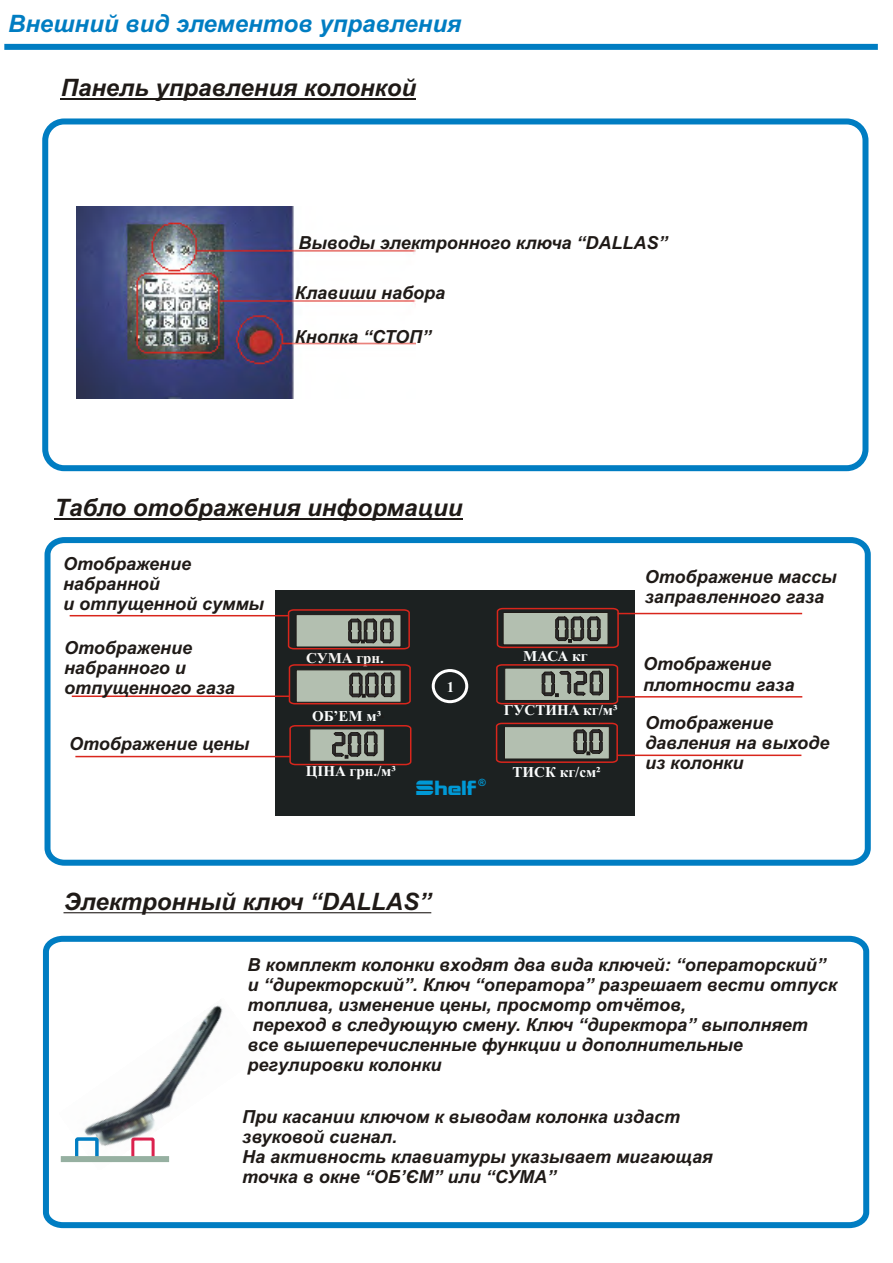
<style>
.page{position:relative;width:893px;height:1263px;background:#fff}
.page>*{position:absolute;margin:0;border:0;box-sizing:border-box;transform-origin:0 0}
.t1{font:italic 700 24px "Arial";color:#1f1a17}
.t2{font:italic 700 24px "Arial";color:#007dc2}
.t3{font:20.4px "Aksent";color:#0099d6;scale:1.05 1}
.t4{font:italic 700 18px/20.1px "Arial";color:#1f1a17}
.t5{font:700 15px "Times New Roman";color:#fafcfc}
.t6{font:700 15px "Times New Roman";color:#faf7f5}
.s1{font-family:"Arial";font-weight:400;font-size:8.4px;color:#1f1a17}
</style>
<div class="page">
<img style="left:77px;top:207px;width:339px;height:192px">
<svg style="left:44px;top:537px;width:827px;height:329px"></svg>
<svg style="left:42px;top:935px;width:828px;height:294px"></svg>
<div style="left:42px;top:118px;width:826px;height:353px;border:6px solid #007dc2;border-radius:19px"></div>
<hr style="left:61px;top:99px;width:355px;height:1px;background:#1f1a17">
<hr style="left:54px;top:519px;width:408px;height:1px;background:#1f1a17">
<div style="left:4px;top:44px;width:874px;height:6px;background:#007dc2"></div>
<img style="left:59px;top:998px;width:204px;height:172px">
<div style="left:131px;top:1137px;width:24px;height:23px;border:3px solid #db214d"></div>
<div style="left:75px;top:1137px;width:23px;height:23px;border:3px solid #007dc2"></div>
<div style="left:61px;top:1156px;width:108px;height:6px;background:#96b0a1"></div>
<hr style="left:64px;top:912px;width:246px;height:1px;background:#1f1a17">
<hr style="left:310px;top:912px;width:121px;height:1px;background:#1f1a17">
<div style="left:275px;top:590px;width:359px;height:225px;background:#1c2121"></div>
<div style="left:432px;top:669px;width:36px;height:34px;border:3px solid #fff;border-radius:50%"></div>
<svg style="left:68px;top:608px;width:342px;height:42px"></svg>
<svg style="left:70px;top:663px;width:341px;height:42px"></svg>
<svg style="left:74px;top:724px;width:338px;height:42px"></svg>
<svg style="left:496px;top:607px;width:308px;height:42px"></svg>
<svg style="left:496px;top:663px;width:308px;height:42px"></svg>
<svg style="left:495px;top:722px;width:308px;height:42px"></svg>
<h1 class="t2" style="left:8px;top:15px;width:455px">Внешний вид элементов управления</h1>
<h1 class="t1" style="left:61px;top:79px;width:357px">Панель управления колонкой</h1>
<p class="t4" style="left:299px;top:234px;width:370px">Выводы электронного ключа “DALLAS”</p>
<p class="t4" style="left:295px;top:284px;width:152px">Клавиши набора</p>
<p class="t4" style="left:295px;top:329px;width:138px">Кнопка “СТОП”</p>
<h1 class="t1" style="left:54px;top:499px;width:410px">Табло отображения информации</h1>
<p class="t4" style="left:63px;top:555px;width:202px">Отображение набранной<br>и отпущенной суммы</p>
<p class="t4" style="left:64px;top:639px;width:172px">Отображение набранного и отпущенного газа</p>
<p class="t4" style="left:69px;top:735px;width:182px">Отображение цены</p>
<p class="t6" style="left:306px;top:653px;width:79px">СУМА грн.</p>
<p class="t5" style="left:312px;top:710px;width:73px">ОБ’ЕМ м³<span class="s1">³</span></p>
<p class="t5" style="left:306px;top:766px;width:92px">ЦІНА грн./м³</p>
<p class="t5" style="left:447px;top:682px;width:9px">1</p>
<p class="t3" style="left:415px;top:779px;width:69px">Shelf <sup>®</sup></p>
<p class="t5" style="left:523px;top:651px;width:66px">МАСА кг</p>
<p class="t5" style="left:504px;top:705px;width:115px">ГУСТИНА кг/м³</p>
<p class="t5" style="left:513px;top:767px;width:90px">ТИСК кг/см²</p>
<p class="t4" style="left:645px;top:569px;width:193px">Отображение массы заправленного газа</p>
<p class="t4" style="left:643px;top:656px;width:153px">Отображение плотности газа</p>
<p class="t4" style="left:645px;top:714px;width:186px">Отображение давления на выходе из колонки</p>
<h1 class="t1" style="left:64px;top:892px;width:369px">Электронный ключ “DALLAS”</h1>
<p class="t4" style="left:248px;top:956px;width:591px">В комплект колонки входят два вида ключей: “операторский” и “директорский”. Ключ “оператора” разрешает вести отпуск топлива, изменение цены, просмотр отчётов,<br>переход в следующую смену. Ключ “директора” выполняет все вышеперечисленные функции и дополнительные регулировки колонки</p>
<p class="t4" style="left:242px;top:1108px;width:472px">При касании ключом к выводам колонка издаст звуковой сигнал.<br>На активность клавиатуры указывает мигающая точка в окне “ОБ’ЄМ” или “СУМА”</p>
</div>
